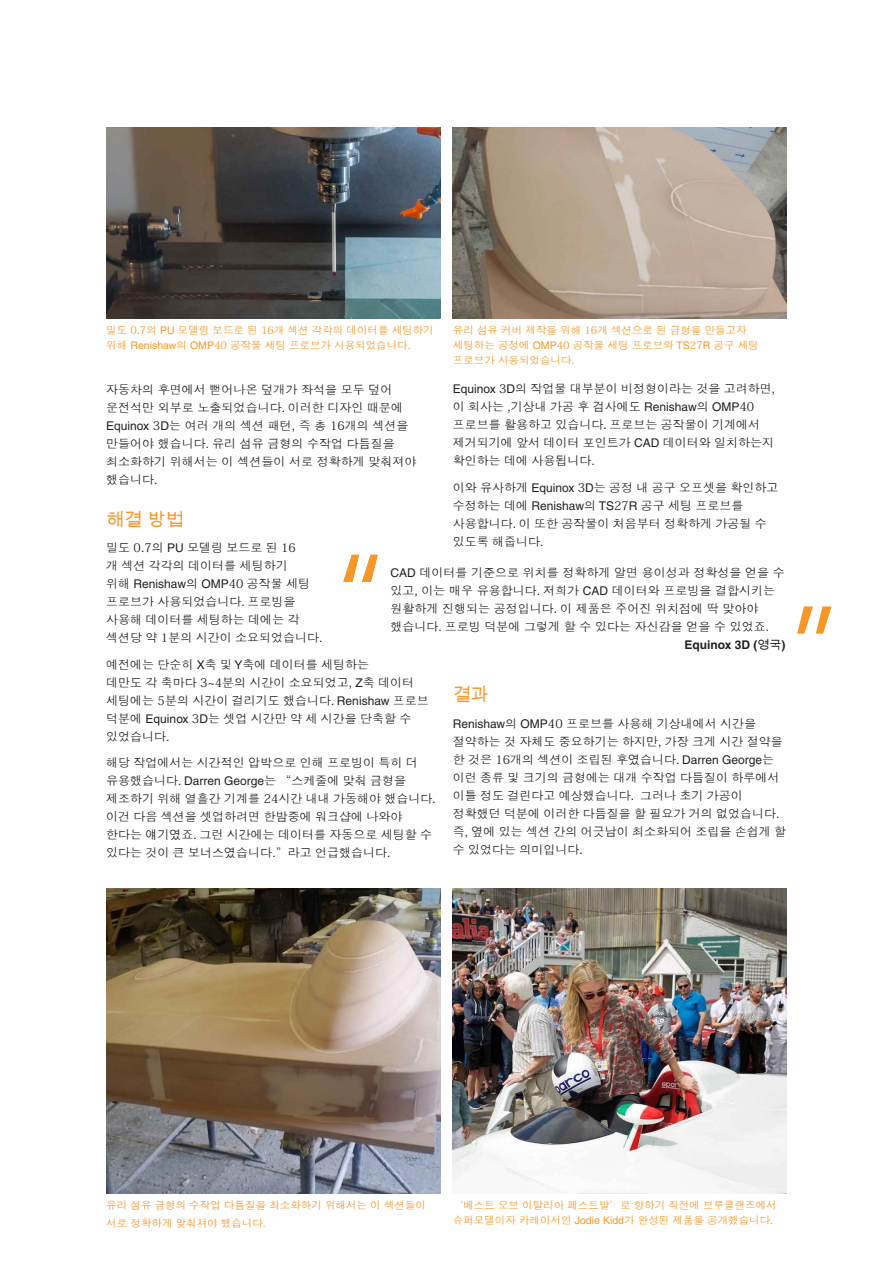
<style>
.page{position:relative;width:893px;height:1263px;background:#fff}
.page>*{position:absolute;margin:0;border:0;box-sizing:border-box;transform-origin:0 0}
.Main_body_text_8pt{font:18px "Arial Unicode MS";color:#f79727}
.Main_body_heading_te{font:18px "Arial Unicode MS";color:#f79727}
.Main_body_heading_te-2{font:12px/18px "Dotum Che";color:#231f20}
.Main_body_text_8pt-2{font:12px/18px "Dotum Che";color:#231f20}
.t1{font:700 12px "Helvetica";color:#231f20}
.Caption_text_7pt{font:10.5px/15px "Dotum Che";color:#f79727}
.Main_body_text_8pt-3{font:10.5px/18px "Dotum Che";color:#f7932c}
.s1{font-family:"Koz Min Pr 6 N"}
.s2{font-family:"Helvetica"}
.s3{font-family:"Arial Unicode MS";font-weight:400}
</style>
<div class="page">
<img style="left:106px;top:128px;width:334px;height:190px">
<img style="left:453px;top:128px;width:334px;height:190px">
<img style="left:453px;top:889px;width:334px;height:304px">
<img style="left:106px;top:889px;width:334px;height:304px">
<svg style="left:343px;top:555px;width:35px;height:27px"></svg>
<svg style="left:797px;top:606px;width:35px;height:28px"></svg>
<p class="Caption_text_7pt" style="left:106px;top:322px;width:329px">밀도 <span class="s1">0</span><span class="s2">.</span><span class="s1">7</span>의 <span class="s2">PU</span> 모델링 보드로 된 <span class="s1">16</span>개 섹션 각각의 데이터를 세팅하기 위해 <span class="s2">Renishaw</span>의 <span class="s2">OMP</span><span class="s1">40</span> 공작물 세팅 프로브가 사용되었습니다<span class="s2">.</span></p>
<p class="Caption_text_7pt" style="left:453px;top:322px;width:307px">유리 섬유 커버 제작을 위해 <span class="s1">16</span>개 섹션으로 된 금형을 만들고자 세팅하는 공정에 <span class="s2">OMP</span><span class="s1">40</span> 공작물 세팅 프로브와 <span class="s2">TS</span><span class="s1">27</span><span class="s2">R</span> 공구 세팅 프로브가 사용되었습니다<span class="s2">.</span></p>
<p class="Main_body_heading_te-2" style="left:453px;top:380px;width:324px"><span class="s2">Equinox</span> <span class="s1">3</span><span class="s2">D</span>의 작업물 대부분이 비정형이라는 것을 고려하면<span class="s2">, </span>이 회사는 <span class="s2">,</span>기상내 가공 후 검사에도 <span class="s2">Renishaw</span>의 <span class="s2">OMP</span><span class="s1">40 </span>프로브를 활용하고 있습니다<span class="s2">.</span> 프로브는 공작물이 기계에서 제거되기에 앞서 데이터 포인트가 <span class="s2">CAD</span> 데이터와 일치하는지 확인하는 데에 사용됩니다<span class="s2">.</span></p>
<p class="Main_body_heading_te-2" style="left:453px;top:479px;width:327px">이와 유사하게 <span class="s2">Equinox</span> <span class="s1">3</span><span class="s2">D</span>는 공정 내 공구 오프셋을 확인하고 수정하는 데에 <span class="s2">Renishaw</span>의 <span class="s2">TS</span><span class="s1">27</span><span class="s2">R</span> 공구 세팅 프로브를 사용합니다<span class="s2">.</span> 이 또한 공작물이 처음부터 정확하게 가공될 수 있도록 해줍니다<span class="s2">.</span></p>
<p class="Main_body_text_8pt-2" style="left:106px;top:380px;width:312px">자동차의 후면에서 뻗어나온 덮개가 좌석을 모두 덮어 운전석만 외부로 노출되었습니다<span class="s2">.</span> 이러한 디자인 때문에<br><span class="s2">Equinox</span> <span class="s1">3</span><span class="s2">D</span>는 여러 개의 섹션 패턴<span class="s2">,</span> 즉 총 <span class="s1">16</span>개의 섹션을 만들어야 했습니다<span class="s2">.</span> 유리 섬유 금형의 수작업 다듬질을 최소화하기 위해서는 이 섹션들이 서로 정확하게 맞춰져야 했습니다<span class="s2">.</span></p>
<p class="Main_body_text_8pt" style="left:106px;top:506px;width:79px">해결 방법</p>
<p class="Main_body_heading_te-2" style="left:106px;top:539px;width:218px">밀도 <span class="s1">0</span><span class="s2">.</span><span class="s1">7</span>의 <span class="s2">PU</span> 모델링 보드로 된 <span class="s1">16<br></span>개 섹션 각각의 데이터를 세팅하기<br>위해 <span class="s2">Renishaw</span>의 <span class="s2">OMP</span><span class="s1">40</span> 공작물 세팅 프로브가 사용되었습니다<span class="s2">.</span> 프로빙을 사용해 데이터를 세팅하는 데에는 각 섹션당 약 <span class="s1">1</span>분의 시간이 소요되었습니다<span class="s2">.</span></p>
<p class="Main_body_heading_te-2" style="left:106px;top:655px;width:324px">예전에는 단순히 <span class="s2">X</span>축 및 <span class="s2">Y</span>축에 데이터를 세팅하는<br>데만도 각 축마다 <span class="s1">3</span><span class="s2">~</span><span class="s1">4</span>분의 시간이 소요되었고<span class="s2">, Z</span>축 데이터 세팅에는 <span class="s1">5</span>분의 시간이 걸리기도 했습니다<span class="s2">. Renishaw</span> 프로브 덕분에 <span class="s2">Equinox</span> <span class="s1">3</span><span class="s2">D</span>는 셋업 시간만 약 세 시간을 단축할 수 있었습니다<span class="s2">.</span></p>
<p class="Main_body_heading_te-2" style="left:106px;top:754px;width:331px">해당 작업에서는 시간적인 압박으로 인해 프로빙이 특히 더 유용했습니다<span class="s2">. Darren George</span>는 “스케줄에 맞춰 금형을 제조하기 위해 열흘간 기계를 <span class="s1">24</span>시간 내내 가동해야 했습니다<span class="s2">. </span>이건 다음 섹션을 셋업하려면 한밤중에 워크샵에 나와야 한다는 얘기였죠<span class="s2">.</span> 그런 시간에는 데이터를 자동으로 세팅할 수 있다는 것이 큰 보너스였습니다<span class="s2">.</span>”라고 언급했습니다<span class="s2">.</span></p>
<p class="Main_body_text_8pt-2" style="left:390px;top:564px;width:396px"><span class="s2">CAD</span> 데이터를 기준으로 위치를 정확하게 알면 용이성과 정확성을 얻을 수 있고<span class="s2">,</span> 이는 매우 유용합니다<span class="s2">.</span> 저희가 <span class="s2">CAD</span> 데이터와 프로빙을 결합시키는 원활하게 진행되는 공정입니다<span class="s2">.</span> 이 제품은 주어진 위치점에 딱 맞아야 했습니다<span class="s2">.</span> 프로빙 덕분에 그렇게 할 수 있다는 자신감을 얻을 수 있었죠<span class="s2">.</span></p>
<p class="t1" style="left:684px;top:637px;width:102px">Equinox 3D (<span class="s3">영국</span>)</p>
<p class="Main_body_heading_te" style="left:453px;top:682px;width:37px">결과</p>
<p class="Main_body_heading_te-2" style="left:453px;top:715px;width:335px"><span class="s2">Renishaw</span>의 <span class="s2">OMP</span><span class="s1">40</span> 프로브를 사용해 기상내에서 시간을 절약하는 것 자체도 중요하기는 하지만<span class="s2">,</span> 가장 크게 시간 절약을 한 것은 <span class="s1">16</span>개의 섹션이 조립된 후였습니다<span class="s2">. Darren George</span>는 이런 종류 및 크기의 금형에는 대개 수작업 다듬질이 하루에서 이틀 정도 걸린다고 예상했습니다<span class="s2">.</span> 그러나 초기 가공이 정확했던 덕분에 이러한 다듬질을 할 필요가 거의 없었습니다<span class="s2">. </span>즉<span class="s2">,</span> 옆에 있는 섹션 간의 어긋남이 최소화되어 조립을 손쉽게 할 수 있었다는 의미입니다<span class="s2">.</span></p>
<p class="Main_body_text_8pt-3" style="left:106px;top:1196px;width:321px">유리 섬유 금형의 수작업 다듬질을 최소화하기 위해서는 이 섹션들이 서로 정확하게 맞춰져야 했습니다<span class="s2">.</span></p>
<p class="Caption_text_7pt" style="left:453px;top:1198px;width:325px">‘베스트 오브 이탈리아 페스트발’로 향하기 직전에 브루클랜즈에서 슈퍼모델이자 카레이서인 <span class="s2">Jodie Kidd</span>가 완성된 제품을 공개했습니다<span class="s2">.</span></p>
</div>
